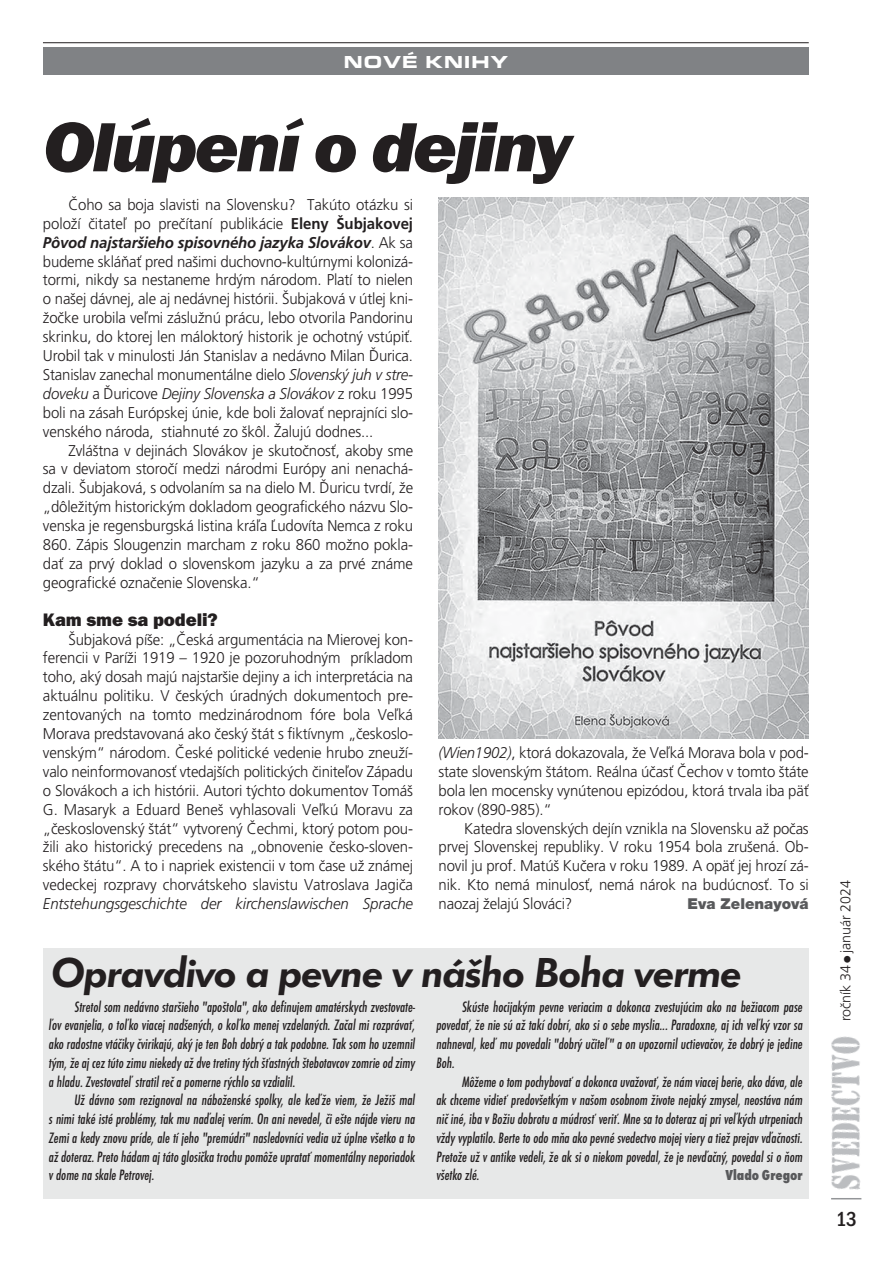
<style>
.page{position:relative;width:893px;height:1263px;background:#fff}
.page>*{position:absolute;margin:0;border:0;box-sizing:border-box;transform-origin:0 0}
.t1{font:72px "Franklin Got Itc TCE Heav Ital";letter-spacing:-.035em;color:#231f20;scale:1.05 1}
.t2{font:italic 600 43.5px "Futura TCE";letter-spacing:-.035em;color:#231f20;scale:1.05 1}
.t3{font:500 condensed 21px "Franklin Got Itc TCE";color:#231f20}
.t4{font:18.75px "Franklin Got Itc TCE Heav";letter-spacing:-.005em;color:#231f20}
.t5{font:18px "Eurostile TCE Blac Exte";letter-spacing:.03em;color:#fff}
.t6{font:300 15.6px/18.9px "Frutiger CE";letter-spacing:-.01em;color:#231f20;text-align:justify;scale:.96 1}
.t7{font:italic 500 condensed 15.6px/18.8px "Futura TCE";color:#231f20;text-align:justify;scale:.96 1}
.t8{font:italic 300 15.6px "Frutiger CE";letter-spacing:-.005em;color:#231f20;scale:.96 1}
.t9{font:900 15px "Helvetica Neue CE";color:#58595b}
.t10{font:800 condensed 15px "Futura TCE";color:#58595b}
.t11{font:300 14.25px "Frutiger CE";letter-spacing:-.01em;color:#231f20}
.s1{font-weight:700}
.s2{font-weight:700;font-style:italic}
.s3{font-style:italic}
</style>
<div class="page">
<div style="left:43px;top:47px;width:765px;height:28px;background:#808285"></div>
<hr style="left:43px;top:42px;width:765px;height:1px;background:#231f20">
<img style="left:831px;top:1036px;width:30px;height:154px">
<hr style="left:831px;top:1198px;width:30px;height:1px;background:#939598">
<img style="left:438px;top:197px;width:370px;height:541px">
<div style="left:43px;top:948px;width:765px;height:251px;background:#e7e8e8"></div>
<p class="t5" style="left:343px;top:56px;width:166px">NOVÉ KNIHY</p>
<h1 class="t1" style="left:43px;top:104px;width:504px">Olúpení o dejiny</h1>
<p class="t6" style="left:43px;top:196px;width:387px;text-indent:26px">âoho sa boja slavisti na Slovensku? Takúto otázku si poloÏí ãitateº po preãítaní publikácie <span class="s1">Eleny ·ubjakovej </span><span class="s2">Pôvod najstar‰ieho spisovného jazyka Slovákov</span>. Ak sa budeme skláÀaÈ pred na‰imi duchovno-kultúrnymi kolonizá&shy;tormi, nikdy sa nestaneme hrd˘m národom. Platí to nielen o na‰ej dávnej, ale aj nedávnej histórii. ·ubjaková v útlej kni-Ïoãke urobila veºmi zásluÏnú prácu, lebo otvorila Pandorinu skrinku, do ktorej len máloktor˘ historik je ochotn˘ vstúpiÈ.<br>Urobil tak v minulosti Ján Stanislav a nedávno Milan ëurica.<br>Stanislav zanechal monumentálne dielo <span class="s3">Slovensk˘ juh v stre&shy;doveku</span> a ëuricove <span class="s3">Dejiny Slovenska a Slovákov</span> z roku 1995 boli na zásah Európskej únie, kde boli ÏalovaÈ neprajníci slo&shy;venského národa, stiahnuté zo ‰kôl. Îalujú dodnes...</p>
<p class="t6" style="left:43px;top:442px;width:387px;text-indent:26px">Zvlá‰tna v dejinách Slovákov je skutoãnosÈ, akoby sme sa v deviatom storoãí medzi národmi Európy ani nenachá&shy;dzali. ·ubjaková, s odvolaním sa na dielo M. ëuricu tvrdí, Ïe „dôleÏit˘m historick˘m dokladom geografického názvu Slo&shy;venska je regensburgská listina kráºa ªudovíta Nemca z roku 860. Zápis Slougenzin marcham z roku 860 moÏno pokla&shy;daÈ za prv˘ doklad o slovenskom jazyku a za prvé známe geografické oznaãenie Slovenska.“</p>
<p class="t4" style="left:43px;top:608px;width:176px">Kam sme sa podeli?</p>
<p class="t6" style="left:43px;top:631px;width:387px;text-indent:26px">·ubjaková pí‰e: „âeská argumentácia na Mierovej kon&shy;ferencii v ParíÏi 1919 – 1920 je pozoruhodn˘m príkladom toho, ak˘ dosah majú najstar‰ie dejiny a ich interpretácia na aktuálnu politiku. V ãesk˘ch úradn˘ch dokumentoch pre&shy;zentovan˘ch na tomto medzinárodnom fóre bola Veºká Morava predstavovaná ako ãesk˘ ‰tát s fiktívnym „ãeskoslo&shy;vensk˘m“ národom. âeské politické vedenie hrubo zneuÏí&shy;valo neinformovanosÈ vtedaj‰ích politick˘ch ãiniteºov Západu o Slovákoch a ich histórii. Autori t˘chto dokumentov Tomá‰ G. Masaryk a Eduard Bene‰ vyhlasovali Veºkú Moravu za „ãeskoslovensk˘ ‰tát“ vytvoren˘ âechmi, ktor˘ potom pou-Ïili ako historick˘ precedens na „obnovenie ãesko-sloven&shy;ského ‰tátu“. A to i napriek existencii v tom ãase uÏ známej vedeckej rozpravy chorvátskeho slavistu Vatroslava Jagiãa</p>
<p class="t8" style="left:43px;top:897px;width:387px">Entstehungsgeschichte der kirchenslawischen Sprache</p>
<p class="t6" style="left:438px;top:744px;width:387px"><span class="s3">(Wien1902)</span>, ktorá dokazovala, Ïe Veºká Morava bola v pod&shy;state slovensk˘m ‰tátom. Reálna úãasÈ âechov v tomto ‰táte bola len mocensky vynútenou epizódou, ktorá trvala iba päÈ rokov (890-985).“</p>
<p class="t6" style="left:438px;top:820px;width:387px;text-indent:26px">Katedra slovensk˘ch dejín vznikla na Slovensku aÏ poãas prvej Slovenskej republiky. V roku 1954 bola zru‰ená. Ob&shy;novil ju prof. Matú‰ Kuãera v roku 1989. A opäÈ jej hrozí zá&shy;nik. Kto nemá minulosÈ, nemá nárok na budúcnosÈ. To si naozaj Ïelajú Slováci?</p>
<p class="t9" style="left:687px;top:895px;width:123px">Eva Zelenayová</p>
<h2 class="t2" style="left:50px;top:947px;width:660px">Opravdivo a pevne v nášho Boha verme</h2>
<p class="t7" style="left:49px;top:998px;width:383px;text-indent:26px">Stretol som nedávno staršieho "apoštola", ako definujem amatérskych zvestovate&shy;ľov evanjelia, o toľko viacej nadšených, o koľko menej vzdelaných. Začal mi rozprávať, ako radostne vtáčiky čvirikajú, aký je ten Boh dobrý a tak podobne. Tak som ho uzemnil tým, že aj cez túto zimu niekedy až dve tretiny tých šťastných štebotavcov zomrie od zimy a hladu. Zvestovateľ stratil reč a pomerne rýchlo sa vzdialil.</p>
<p class="t7" style="left:49px;top:1092px;width:383px;text-indent:26px">Už dávno som rezignoval na náboženské spolky, ale keďže viem, že Ježiš mal s nimi také isté problémy, tak mu naďalej verím. On ani nevedel, či ešte nájde vieru na Zemi a kedy znovu príde, ale tí jeho "premúdri" nasledovníci vedia už úplne všetko a to až doteraz. Preto hádam aj táto glosička trochu pomôže upratať momentálny neporiadok v dome na skale Petrovej.</p>
<p class="t7" style="left:436px;top:998px;width:383px;text-indent:26px">Skúste hocijakým pevne veriacim a dokonca zvestujúcim ako na bežiacom pase povedať, že nie sú až takí dobrí, ako si o sebe myslia... Paradoxne, aj ich veľký vzor sa nahneval, keď mu povedali "dobrý učiteľ" a on upozornil uctievačov, že dobrý je jedine Boh.</p>
<p class="t7" style="left:436px;top:1073px;width:383px;text-indent:26px">Môžeme o tom pochybovať a dokonca uvažovať, že nám viacej berie, ako dáva, ale ak chceme vidieť predovšetkým v našom osobnom živote nejaký zmysel, neostáva nám nič iné, iba v Božiu dobrotu a múdrosť veriť. Mne sa to doteraz aj pri veľkých utrpeniach vždy vyplatilo. Berte to odo mňa ako pevné svedectvo mojej viery a tiež prejav vďačnosti.<br>Pretože už v antike vedeli, že ak si o niekom povedal, že je nevďačný, povedal si o ňom všetko zlé.</p>
<p class="t10" style="left:725px;top:1170px;width:79px">Vlado Gregor</p>
<p class="t11" style="left:839px;top:1021px;width:142px;rotate:-90deg">roãník 34 ● január 2024</p>
<h3 class="t3" style="left:835px;top:1207px;width:23px">13</h3>
</div>
